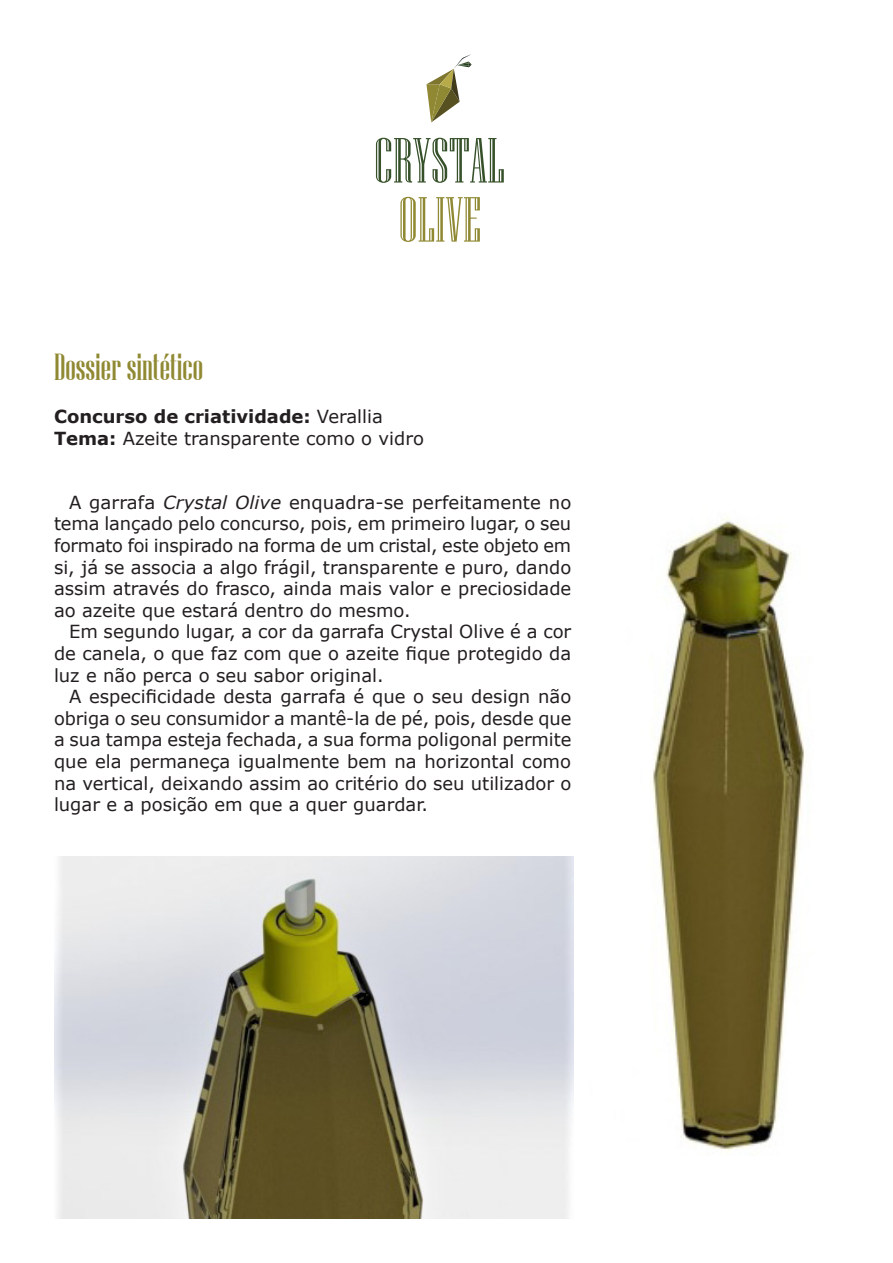
<style>
.page{position:relative;width:893px;height:1263px;background:#fff}
.page>*{position:absolute;margin:0;border:0;box-sizing:border-box;transform-origin:0 0}
.t1{font:63.6px "Niagara Engraved";color:#365129}
.t2{font:63.6px "Niagara Engraved";color:#908933}
.t3{font:37.5px "Niagara Solid";color:#908933}
.t4{font:18px/21.6px "Verdana";color:#231f20;text-align:justify}
.t5{font:700 18px "Verdana";color:#231f20}
.s1{font-weight:400}
.s2{font-weight:700}
.s3{font-style:italic}
</style>
<div class="page">
<svg style="left:426px;top:54px;width:46px;height:68px"></svg>
<img style="left:651px;top:517px;width:155px;height:634px">
<img style="left:54px;top:857px;width:520px;height:361px">
<p class="t1" style="left:374px;top:127px;width:132px">CRYSTAL</p>
<p class="t2" style="left:399px;top:186px;width:84px">OLIVE</p>
<p class="t3" style="left:54px;top:347px;width:151px">Dossier sintético</p>
<p class="t5" style="left:54px;top:404px;width:330px">Concurso de criatividade: <span class="s1">Verallia</span></p>
<p class="t4" style="left:54px;top:427px;width:371px"><span class="s2">Tema:</span> Azeite transparente como o vidro</p>
<p class="t4" style="left:54px;top:491px;width:519px;text-indent:15px">A garrafa <span class="s3">Crystal Olive</span> enquadra-se perfeitamente no tema lançado pelo concurso, pois, em primeiro lugar, o seu formato foi inspirado na forma de um cristal, este objeto em si, já se associa a algo frágil, transparente e puro, dando assim através do frasco, ainda mais valor e preciosidade ao azeite que estará dentro do mesmo.</p>
<p class="t4" style="left:54px;top:621px;width:519px;text-indent:15px">Em segundo lugar, a cor da garrafa Crystal Olive é a cor de canela, o que faz com que o azeite fique protegido da luz e não perca o seu sabor original.</p>
<p class="t4" style="left:54px;top:686px;width:519px;text-indent:15px">A especificidade desta garrafa é que o seu design não obriga o seu consumidor a mantê-la de pé, pois, desde que a sua tampa esteja fechada, a sua forma poligonal permite que ela permaneça igualmente bem na horizontal como na vertical, deixando assim ao critério do seu utilizador o lugar e a posição em que a quer guardar.</p>
</div>
